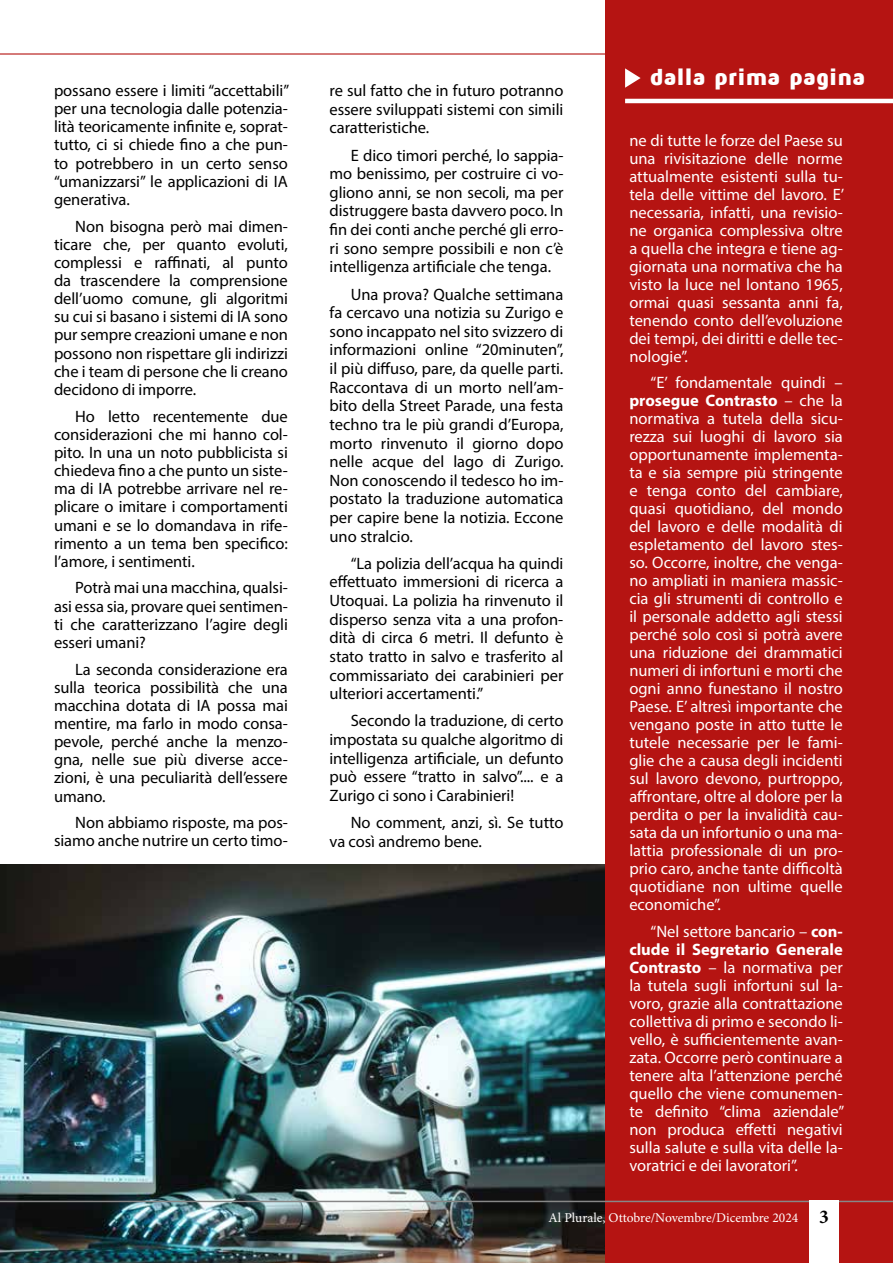
<style>
.page{position:relative;width:893px;height:1263px;background:#fff}
.page>*{position:absolute;margin:0;border:0;box-sizing:border-box;transform-origin:0 0}
.t1{font:900 24px "Maven Pro";letter-spacing:-.02em;color:#fff}
.t2{font:16.5px/18.1px "Myriad Pro";letter-spacing:-.005em;color:#000;text-align:justify}
.t3{font:16.5px/18px "Myriad Pro";color:#fff;text-align:justify}
.t4{font:13.5px "Minion Pro";letter-spacing:-.005em;color:#fff}
.s1{font-weight:700}
.s2{font-weight:700;font-size:19.5px;color:#000}
</style>
<div class="page">
<img style="left:0;top:865px;width:605px;height:398px">
<div style="left:605px;top:0;width:288px;height:1263px;background:#b51412"></div>
<hr style="left:0;top:53px;width:605px;height:2px;background:#b51412">
<hr style="left:0;top:1201px;width:893px;height:1px;background:#878787">
<div style="left:809px;top:1201px;width:30px;height:62px;background:#fff"></div>
<hr style="left:625px;top:99px;width:268px;height:4px;background:#fff">
<svg style="left:625px;top:68px;width:16px;height:20px"></svg>
<p class="t2" style="left:54px;top:81px;width:237px">possano essere i limiti “accettabili” per una tecnologia dalle potenzia&shy;lità teoricamente infinite e, soprat&shy;tutto, ci si chiede fino a che pun&shy;to potrebbero in un certo senso “umanizzarsi” le applicazioni di IA generativa.</p>
<p class="t2" style="left:54px;top:217px;width:235px;text-indent:21px">Non bisogna però mai dimen&shy;ticare che, per quanto evoluti, complessi e raffinati, al punto da trascendere la comprensione dell’uomo comune, gli algoritmi su cui si basano i sistemi di IA sono pur sempre creazioni umane e non possono non rispettare gli indirizzi che i team di persone che li creano decidono di imporre.</p>
<p class="t2" style="left:54px;top:407px;width:235px;text-indent:21px">Ho letto recentemente due considerazioni che mi hanno col&shy;pito. In una un noto pubblicista si chiedeva fino a che punto un siste&shy;ma di IA potrebbe arrivare nel re&shy;plicare o imitare i comportamenti umani e se lo domandava in rife&shy;rimento a un tema ben specifico: l’amore, i sentimenti.</p>
<p class="t2" style="left:54px;top:579px;width:235px;text-indent:21px">Potrà mai una macchina, qualsi&shy;asi essa sia, provare quei sentimen&shy;ti che caratterizzano l’agire degli esseri umani?</p>
<p class="t2" style="left:54px;top:660px;width:235px;text-indent:21px">La seconda considerazione era sulla teorica possibilità che una macchina dotata di IA possa mai mentire, ma farlo in modo consa&shy;pevole, perché anche la menzo&shy;gna, nelle sue più diverse acce&shy;zioni, è una peculiarità dell’essere umano.</p>
<p class="t2" style="left:54px;top:813px;width:235px;text-align:right">Non abbiamo risposte, ma pos&shy;siamo anche nutrire un certo timo-</p>
<h1 class="t1" style="left:649px;top:64px;width:217px">dalla prima pagina</h1>
<p class="t2" style="left:330px;top:81px;width:235px;line-height:18.6px">re sul fatto che in futuro potranno essere sviluppati sistemi con simili caratteristiche.</p>
<p class="t2" style="left:330px;top:145px;width:235px;line-height:18.6px;text-indent:21px">E dico timori perché, lo sappia&shy;mo benissimo, per costruire ci vo&shy;gliono anni, se non secoli, ma per distruggere basta davvero poco. In fin dei conti anche perché gli erro&shy;ri sono sempre possibili e non c’è intelligenza artificiale che tenga.</p>
<p class="t2" style="left:330px;top:284px;width:235px;line-height:18.6px;text-indent:21px">Una prova? Qualche settimana fa cercavo una notizia su Zurigo e sono incappato nel sito svizzero di informazioni online “20minuten”, il più diffuso, pare, da quelle parti.<br>Raccontava di un morto nell’am&shy;bito della Street Parade, una festa techno tra le più grandi d’Europa, morto rinvenuto il giorno dopo nelle acque del lago di Zurigo.<br>Non conoscendo il tedesco ho im&shy;postato la traduzione automatica per capire bene la notizia. Eccone uno stralcio.</p>
<p class="t2" style="left:330px;top:554px;width:235px;line-height:18.6px;text-indent:21px">“La polizia dell’acqua ha quindi effettuato immersioni di ricerca a Utoquai. La polizia ha rinvenuto il disperso senza vita a una profon&shy;dità di circa 6 metri. Il defunto è stato tratto in salvo e trasferito al commissariato dei carabinieri per ulteriori accertamenti.”</p>
<p class="t2" style="left:330px;top:711px;width:235px;line-height:18.6px;text-indent:21px">Secondo la traduzione, di certo impostata su qualche algoritmo di intelligenza artificiale, un defunto può essere “tratto in salvo”.... e a Zurigo ci sono i Carabinieri!</p>
<p class="t2" style="left:330px;top:813px;width:235px;line-height:18.6px;text-indent:21px">No comment, anzi, sì. Se tutto va così andremo bene.</p>
<p class="t3" style="left:629px;top:131px;width:216px">ne di tutte le forze del Paese su una rivisitazione delle norme attualmente esistenti sulla tu&shy;tela delle vittime del lavoro. E’ necessaria, infatti, una revisio&shy;ne organica complessiva oltre a quella che integra e tiene ag&shy;giornata una normativa che ha visto la luce nel lontano 1965, ormai quasi sessanta anni fa, tenendo conto dell’evoluzione dei tempi, dei diritti e delle tec&shy;nologie”.</p>
<p class="t3" style="left:629px;top:373px;width:215px;text-indent:21px">“E’ fondamentale quindi – <span class="s1">prosegue Contrasto</span> – che la normativa a tutela della sicu&shy;rezza sui luoghi di lavoro sia opportunamente implementa&shy;ta e sia sempre più stringente e tenga conto del cambiare, quasi quotidiano, del mondo del lavoro e delle modalità di espletamento del lavoro stes&shy;so. Occorre, inoltre, che venga&shy;no ampliati in maniera massic&shy;cia gli strumenti di controllo e il personale addetto agli stessi perché solo così si potrà avere una riduzione dei drammatici numeri di infortuni e morti che ogni anno funestano il nostro Paese. E’ altresì importante che vengano poste in atto tutte le tutele necessarie per le fami&shy;glie che a causa degli incidenti sul lavoro devono, purtroppo, affrontare, oltre al dolore per la perdita o per la invalidità cau&shy;sata da un infortunio o una ma&shy;lattia professionale di un pro&shy;prio caro, anche tante difficoltà quotidiane non ultime quelle economiche”.</p>
<p class="t3" style="left:629px;top:922px;width:216px;text-indent:21px">“Nel settore bancario – <span class="s1">con&shy;clude il Segretario Generale Contrasto</span> – la normativa per la tutela sugli infortuni sul la&shy;voro, grazie alla contrattazione collettiva di primo e secondo li&shy;vello, è sufficientemente avan&shy;zata. Occorre però continuare a tenere alta l’attenzione perché quello che viene comunemen&shy;te definito “clima aziendale” non produca effetti negativi sulla salute e sulla vita delle la&shy;voratrici e dei lavoratori”.</p>
<p class="t4" style="left:549px;top:1208px;width:282px">Al Plurale, Ottobre/Novembre/Dicembre 2024 <span class="s2">3</span></p>
</div>
